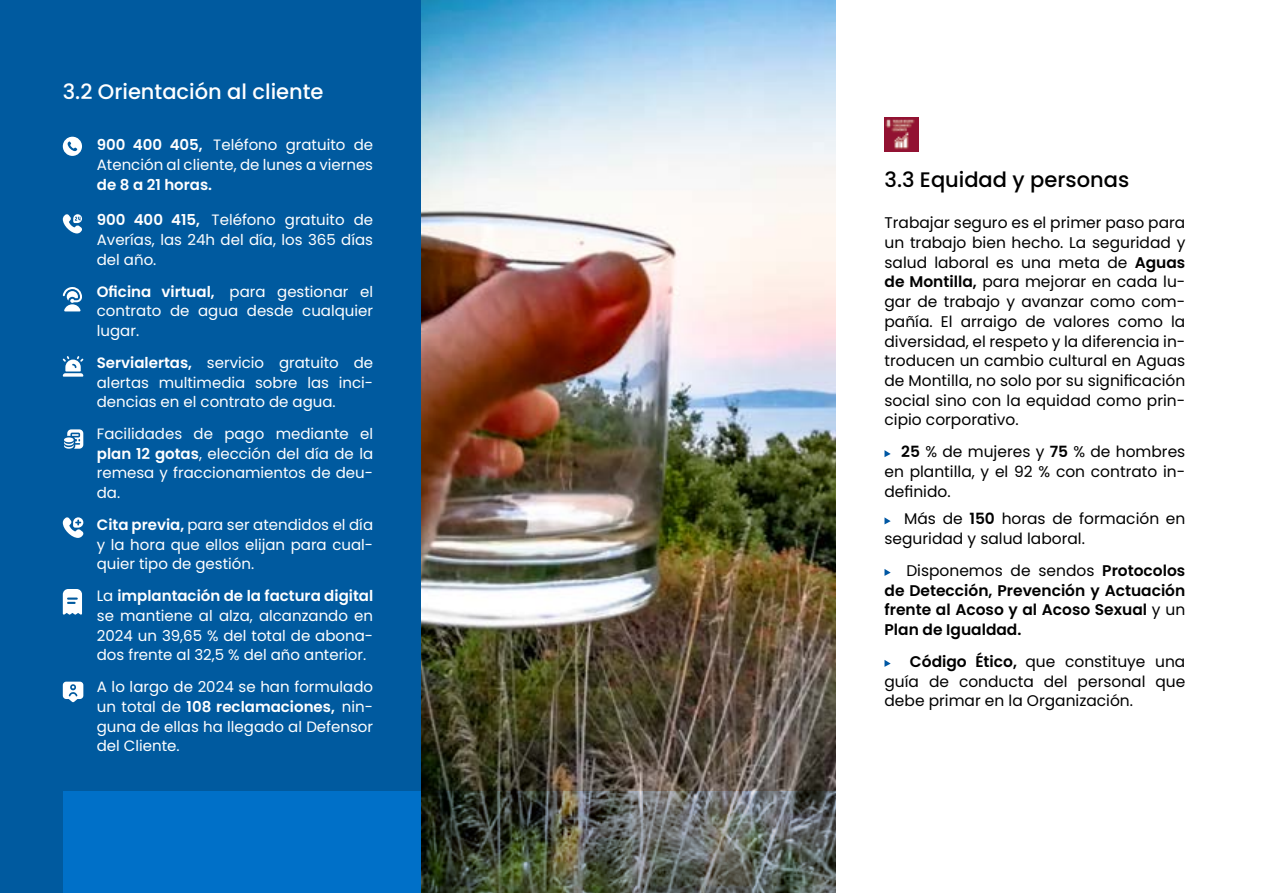
<style>
.page{position:relative;width:1263px;height:893px;background:#fff}
.page>*{position:absolute;margin:0;border:0;box-sizing:border-box;transform-origin:0 0}
.t1{font:500 21px "Poppins";color:#fff}
.t2{font:500 21px "Poppins";color:#000}
.t3{font:15.45px/19.8px "Poppins";color:#000;text-align:justify}
.t4{font:600 15.45px/19.8px "Poppins";color:#000;text-align:justify}
.t5{font:15px/19.8px "Poppins";color:#fff;text-align:justify}
.t6{font:600 15px "Poppins";color:#fff}
.s1{font-weight:600}
.s2{font-weight:400}
</style>
<div class="page">
<img style="left:420px;top:0;width:416px;height:792px">
<div style="left:0;top:0;width:420px;height:893px;background:#005a9f"></div>
<img style="left:884px;top:118px;width:34px;height:34px">
<svg style="left:884px;top:450px;width:7px;height:7px"></svg>
<svg style="left:884px;top:517px;width:7px;height:7px"></svg>
<svg style="left:884px;top:569px;width:7px;height:7px"></svg>
<svg style="left:884px;top:660px;width:7px;height:7px"></svg>
<svg style="left:63px;top:792px;width:773px;height:101px;background:#2d6488"></svg>
<svg style="left:63px;top:137px;width:19px;height:19px"></svg>
<svg style="left:63px;top:214px;width:19px;height:19px"></svg>
<svg style="left:63px;top:517px;width:21px;height:21px"></svg>
<svg style="left:63px;top:682px;width:20px;height:20px"></svg>
<svg style="left:63px;top:356px;width:20px;height:21px"></svg>
<svg style="left:63px;top:589px;width:19px;height:26px"></svg>
<svg style="left:63px;top:287px;width:19px;height:24px"></svg>
<svg style="left:64px;top:429px;width:19px;height:20px"></svg>
<h1 class="t1" style="left:63px;top:79px;width:262px">3.2 Orientación al cliente</h1>
<p class="t5" style="left:97px;top:135px;width:278px"><span class="s1">900 400 405,</span> Teléfono gratuito de<br>Atención al cliente, de lunes a viernes</p>
<p class="t6" style="left:97px;top:176px;width:117px">de 8 a 21 horas.</p>
<p class="t5" style="left:97px;top:210px;width:278px"><span class="s1">900 400 415,</span> Teléfono gratuito de Averías, las 24h del día, los 365 días del año.</p>
<p class="t5" style="left:97px;top:281px;width:278px"><span class="s1">Oficina virtual,</span> para gestionar el contrato de agua desde cualquier lugar.</p>
<p class="t5" style="left:97px;top:353px;width:278px"><span class="s1">Servialertas,</span> servicio gratuito de alertas multimedia sobre las inci&shy;dencias en el contrato de agua.</p>
<p class="t5" style="left:97px;top:424px;width:278px">Facilidades de pago mediante el <span class="s1">plan 12 gotas</span>, elección del día de la remesa y fraccionamientos de deu&shy;da.</p>
<p class="t5" style="left:97px;top:515px;width:278px"><span class="s1">Cita previa,</span> para ser atendidos el día y la hora que ellos elijan para cual&shy;quier tipo de gestión.</p>
<p class="t5" style="left:97px;top:586px;width:278px">La <span class="s1">implantación de la factura digital </span>se mantiene al alza, alcanzando en 2024 un 39,65 % del total de abona&shy;dos frente al 32,5 % del año anterior.</p>
<p class="t5" style="left:97px;top:677px;width:278px">A lo largo de 2024 se han formulado un total de <span class="s1">108 reclamaciones,</span> nin&shy;guna de ellas ha llegado al Defensor del Cliente.</p>
<h1 class="t2" style="left:884px;top:168px;width:246px">3.3 Equidad y personas</h1>
<p class="t3" style="left:884px;top:213px;width:302px">Trabajar seguro es el primer paso para un trabajo bien hecho. La seguridad y salud laboral es una meta de <span class="s1">Aguas de Montilla,</span> para mejorar en cada lu&shy;gar de trabajo y avanzar como com&shy;pañía. El arraigo de valores como la diversidad, el respeto y la diferencia in&shy;troducen un cambio cultural en Aguas de Montilla, no solo por su significación social sino con la equidad como prin&shy;cipio corporativo.</p>
<p class="t3" style="left:884px;top:442px;width:302px;text-indent:17px"><span class="s1">25</span> % de mujeres y <span class="s1">75</span> % de hombres en plantilla, y el 92 % con contrato in&shy;definido.</p>
<p class="t3" style="left:884px;top:509px;width:302px;text-indent:20px">Más de <span class="s1">150</span> horas de formación en seguridad y salud laboral.</p>
<p class="t4" style="left:884px;top:561px;width:302px;text-indent:22px"><span class="s2">Disponemos de sendos</span> Protocolos de Detección, Prevención y Actuación frente al Acoso y al Acoso Sexual <span class="s2">y un </span>Plan de Igualdad.</p>
<p class="t3" style="left:884px;top:652px;width:302px;text-indent:25px"><span class="s1">Código Ético,</span> que constituye una guía de conducta del personal que debe primar en la Organización.</p>
</div>
